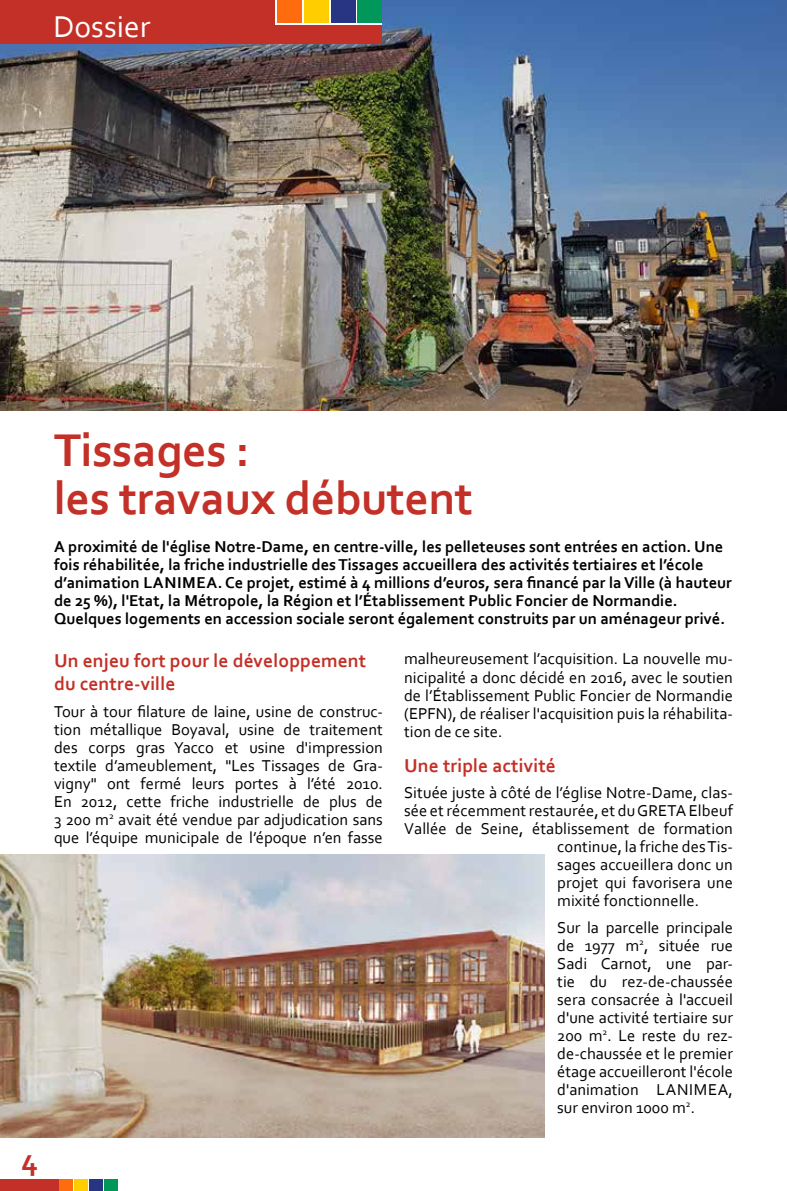
<style>
.page{position:relative;width:787px;height:1191px;background:#fff}
.page>*{position:absolute;margin:0;border:0;box-sizing:border-box;transform-origin:0 0}
.t1{font:700 48px/48px "Corbel";letter-spacing:-.01em;color:#c33027}
.t2{font:31.5px "Corbel";color:#fff}
.t3{font:700 31.5px "Corbel";color:#c33027}
.t4{font:700 19.5px/23.4px "Corbel";letter-spacing:.005em;color:#c33027}
.t5{font:16.5px/18px "Corbel";letter-spacing:.005em;color:#000;text-align:justify}
.t6{font:700 16.5px/18px "Corbel";color:#000}
</style>
<div class="page">
<img style="left:0;top:0;width:787px;height:411px">
<div style="left:0;top:1179px;width:58px;height:12px;background:#c33027"></div>
<div style="left:59px;top:1179px;width:14px;height:12px;background:#ff6c0e"></div>
<div style="left:89px;top:1179px;width:14px;height:12px;background:#283583"></div>
<div style="left:74px;top:1179px;width:14px;height:12px;background:#ffcd00"></div>
<div style="left:104px;top:1179px;width:14px;height:12px;background:#00975a"></div>
<div style="left:0;top:0;width:382px;height:44px;background:#c33027"></div>
<svg style="left:275px;top:0;width:107px;height:24px"></svg>
<div style="left:277px;top:0;width:25px;height:22px;background:#ff6c0e"></div>
<div style="left:331px;top:0;width:25px;height:22px;background:#283583"></div>
<div style="left:304px;top:0;width:25px;height:22px;background:#ffcd00"></div>
<div style="left:357px;top:0;width:25px;height:22px;background:#00975a"></div>
<img style="left:0;top:855px;width:544px;height:282px">
<h2 class="t2" style="left:53px;top:7px;width:98px">Dossier</h2>
<h2 class="t3" style="left:21px;top:1139px;width:18px">4</h2>
<h1 class="t1" style="left:54px;top:425px;width:420px">Tissages :<br>les travaux débutent</h1>
<p class="t6" style="left:54px;top:536px;width:679px">A proximité de l'église Notre-Dame, en centre-ville, les pelleteuses sont entrées en action. Une fois réhabilitée, la friche industrielle des Tissages accueillera des activités tertiaires et l’école d’animation LANIMEA. Ce projet, estimé à 4 millions d’euros, sera financé par la Ville (à hauteur de 25 %), l'Etat, la Métropole, la Région et l’Établissement Public Foncier de Normandie.<br>Quelques logements en accession sociale seront également construits par un aménageur privé.</p>
<p class="t4" style="left:54px;top:648px;width:314px">Un enjeu fort pour le développement du centre-ville</p>
<p class="t5" style="left:54px;top:701px;width:330px">Tour à tour filature de laine, usine de construc&shy;tion métallique Boyaval, usine de traitement des corps gras Yacco et usine d'impression textile d’ameublement, "Les Tissages de Gra&shy;vigny" ont fermé leurs portes à l’été 2010.<br>En 2012, cette friche industrielle de plus de 3 200 m<sup>2</sup> avait été vendue par adjudication sans que l’équipe municipale de l’époque n’en fasse</p>
<p class="t5" style="left:404px;top:649px;width:330px">malheureusement l’acquisition. La nouvelle mu&shy;nicipalité a donc décidé en 2016, avec le soutien de l’Établissement Public Foncier de Normandie (EPFN), de réaliser l'acquisition puis la réhabilita&shy;tion de ce site.</p>
<p class="t4" style="left:404px;top:753px;width:153px">Une triple activité</p>
<p class="t5" style="left:404px;top:783px;width:330px">Située juste à côté de l’église Notre-Dame, clas-</p>
<p class="t5" style="left:404px;top:801px;width:330px">sée et récemment restaurée, et du GRETA Elbeuf</p>
<p class="t5" style="left:404px;top:819px;width:330px">Vallée de Seine, établissement de formation</p>
<p class="t5" style="left:557px;top:837px;width:177px">continue, la friche des Tis-</p>
<p class="t5" style="left:557px;top:855px;width:177px">sages accueillera donc un</p>
<p class="t5" style="left:557px;top:873px;width:177px">projet qui favorisera une</p>
<p class="t5" style="left:557px;top:891px;width:143px">mixité fonctionnelle.</p>
<p class="t5" style="left:557px;top:917px;width:177px">Sur la parcelle principale de 1977 m<sup>2</sup>, située rue Sadi Carnot, une par&shy;tie du rez-de-chaussée sera consacrée à l'accueil d'une activité tertiaire sur 200 m<sup>2</sup>. Le reste du rez&shy;de-chaussée et le premier étage accueilleront l'école d'animation LANIMEA, sur environ 1000 m<sup>2</sup>.</p>
</div>
